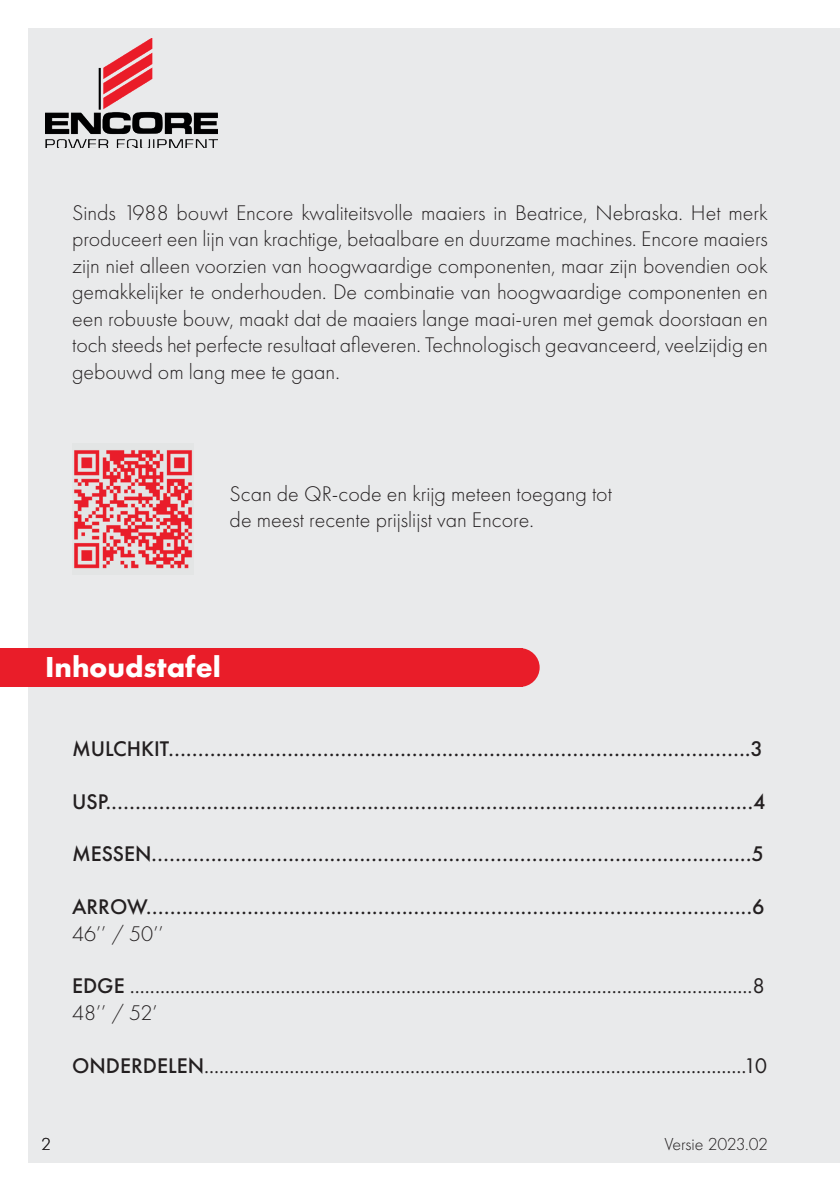
<style>
.page{position:relative;width:840px;height:1191px;background:#fff}
.page>*{position:absolute;margin:0;border:0;box-sizing:border-box;transform-origin:0 0}
.t1{font:700 30px "Futura PT";color:#fff}
.t2{font:300 22px/26.4px "Futura PT";color:#231f20;text-align:justify}
.t3{font:500 22px "Futura PT";color:#231f20}
.t4{font:22px/26.4px "Futura PT";color:#231f20}
.t5{font:300 18px "Futura PT";letter-spacing:-.02em;color:#231f20}
.s1{font-weight:500}
.s2{font-weight:300}
</style>
<div class="page">
<div style="left:28px;top:28px;width:811px;height:1134px;background:#e9eaeb"></div>
<img style="left:74px;top:450px;width:119px;height:119px">
<div style="left:499px;top:648px;width:40px;height:39px;background:#e91d29;border-radius:50%"></div>
<div style="left:0;top:648px;width:522px;height:39px;background:#e91d29"></div>
<img style="left:45px;top:38px;width:172px;height:109px">
<p class="t2" style="left:72px;top:200px;width:697px">Sinds 1988 bouwt Encore kwaliteitsvolle maaiers in Beatrice, Nebraska. Het merk produceert een lijn van krachtige, betaalbare en duurzame machines. Encore maaiers zijn niet alleen voorzien van hoogwaardige componenten, maar zijn bovendien ook gemakkelijker te onderhouden. De combinatie van hoogwaardige componenten en een robuuste bouw, maakt dat de maaiers lange maai-uren met gemak doorstaan en toch steeds het perfecte resultaat afleveren. Technologisch geavanceerd, veelzijdig en gebouwd om lang mee te gaan.</p>
<p class="t2" style="left:229px;top:480px;width:383px">Scan de QR-code en krijg meteen toegang tot de meest recente prijslijst van Encore.</p>
<h1 class="t1" style="left:45px;top:647px;width:177px">Inhoudstafel</h1>
<p class="t3" style="left:72px;top:735px;width:692px">MULCHKIT..................................................................................................3</p>
<p class="t3" style="left:72px;top:788px;width:694px">USP.............................................................................................................4</p>
<p class="t3" style="left:72px;top:840px;width:693px">MESSEN.....................................................................................................5</p>
<p class="t3" style="left:72px;top:893px;width:693px">ARROW......................................................................................................6</p>
<p class="t2" style="left:72px;top:920px;width:93px">46’’ / 50’’</p>
<p class="t4" style="left:72px;top:972px;width:694px"><span class="s1">EDGE</span> ............................................................................................................................8<br><span class="s2">48’’ / 52’</span></p>
<p class="t4" style="left:72px;top:1052px;width:696px"><span class="s1">ONDERDELEN</span>............................................................................................................10</p>
<p class="t5" style="left:41px;top:1133px;width:11px">2</p>
<p class="t5" style="left:664px;top:1133px;width:105px">Versie 2023.02</p>
</div>
